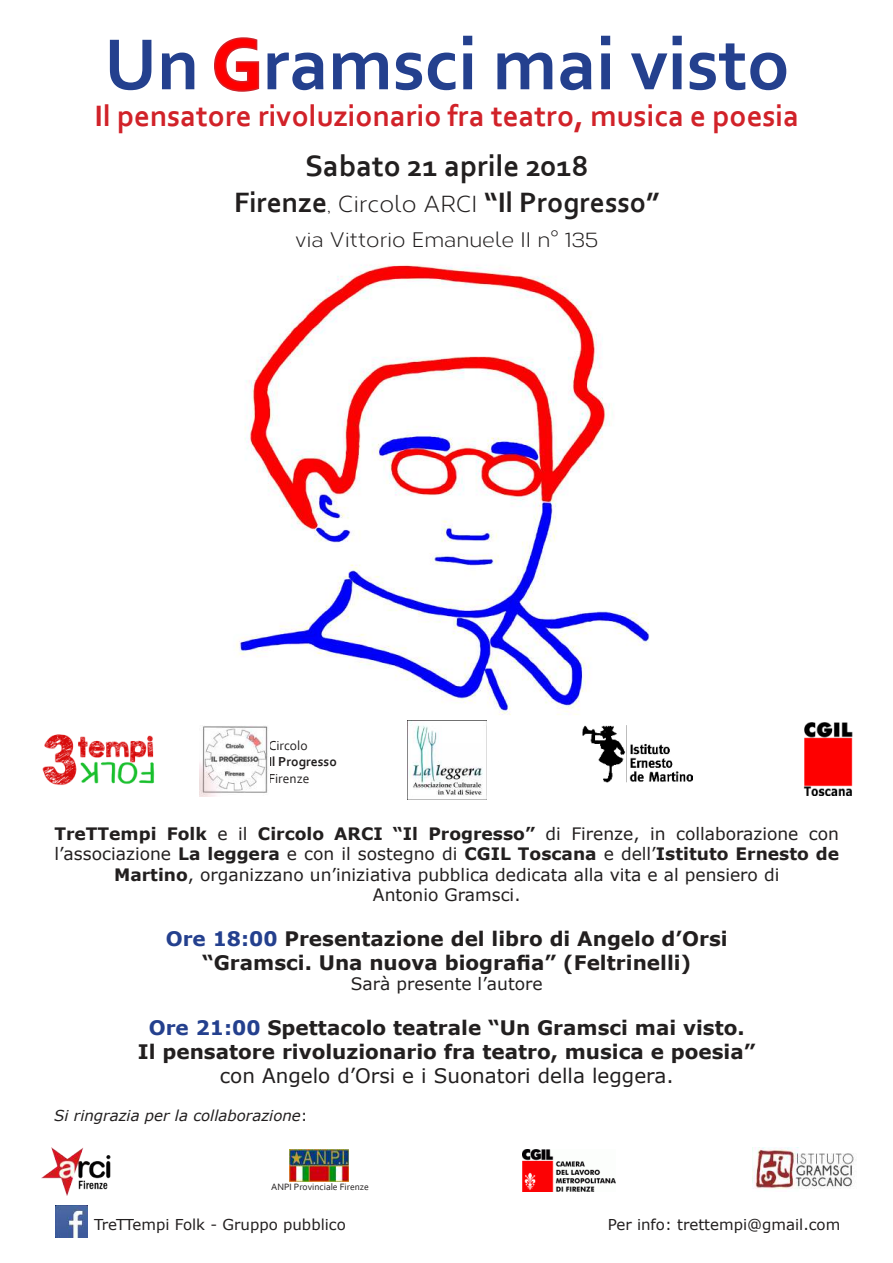
<style>
.page{position:relative;width:893px;height:1263px;background:#fff}
.page>*{position:absolute;margin:0;border:0;box-sizing:border-box;transform-origin:0 0}
.t1{font:700 75.75px "Corbel";color:#24408e}
.t2{font:700 30.9px/49.9px "Corbel";color:#d12229;text-align:center}
.t3{font:700 29.4px "Corbel";color:#221f1f}
.t4{font:21px "Corbert";color:#221f1f}
.t5{font:700 19.95px/24px "Verdana";color:#221f1f;text-align:center}
.t6{font:19.95px "Verdana";color:#221f1f}
.t7{font:17.1px/20.5px "Verdana";color:#221f1f;text-align:center}
.t8{font:15px "Verdana";color:#221f1f}
.t9{font:italic 15px "Verdana";color:#221f1f}
.t10{font:13.5px "Corbel";color:#221f1f}
.t11{font:700 13.5px "Corbel";color:#221f1f}
.t12{font:9.6px "Corbel";color:#221f1f}
.s1{color:#fe0000}
.s2{color:#221f1f}
.s3{font-size:30px;color:#221f1f}
.s4{font-family:"Corbert";font-weight:400;font-size:23.25px}
.s5{font-weight:700}
.s6{color:#24408e}
.s7{font-style:normal}
</style>
<div class="page">
<img style="left:202px;top:264px;width:448px;height:504px">
<img style="left:408px;top:720px;width:79px;height:79px">
<img style="left:522px;top:1150px;width:93px;height:42px">
<img style="left:42px;top:1147px;width:69px;height:49px">
<img style="left:752px;top:1148px;width:102px;height:42px">
<svg style="left:214px;top:37px;width:46px;height:55px"></svg>
<img style="left:55px;top:1205px;width:33px;height:32px">
<img style="left:803px;top:722px;width:50px;height:73px">
<img style="left:583px;top:723px;width:110px;height:60px">
<img style="left:199px;top:726px;width:71px;height:70px">
<img style="left:42px;top:734px;width:113px;height:52px">
<img style="left:289px;top:1150px;width:60px;height:31px">
<h1 class="t1" style="left:104px;top:35px;width:687px">Un <span class="s1">G</span>ramsci mai visto</h1>
<h2 class="t2" style="left:94px;top:94px;width:706px">Il pensatore rivoluzionario fra teatro, musica e poesia<br><span class="s2">Sabato 21 aprile 201</span><span class="s3">8</span></h2>
<h3 class="t3" style="left:234px;top:190px;width:427px">Firenze<span class="s4">, Circolo ARCI</span> “Il Progresso”</h3>
<p class="t4" style="left:296px;top:227px;width:304px">via Vittorio Emanuele II n° 135</p>
<p class="t10" style="left:268px;top:737px;width:41px">Circolo</p>
<p class="t11" style="left:268px;top:757px;width:70px">Il Progresso</p>
<p class="t10" style="left:268px;top:770px;width:43px">Firenze</p>
<p class="t7" style="left:54px;top:824px;width:786px"><span class="s5">TreTTempi Folk</span> e il <span class="s5">Circolo ARCI “Il Progresso”</span> di Firenze, in collaborazione con l’associazione <span class="s5">La leggera</span> e con il sostegno di <span class="s5">CGIL Toscana</span> e dell’<span class="s5">Istituto Ernesto de Martino</span>, organizzano un’iniziativa pubblica dedicata alla vita e al pensiero di<br>Antonio Gramsci.</p>
<p class="t5" style="left:166px;top:928px;width:564px"><span class="s6">Ore 18:00</span> Presentazione del libro di Angelo d’Orsi “Gramsci. Una nuova biografia” (Feltrinelli)</p>
<p class="t7" style="left:351px;top:975px;width:193px">Sarà presente l’autore</p>
<p class="t5" style="left:138px;top:1017px;width:619px"><span class="s6">Ore 21:00</span> Spettacolo teatrale “Un Gramsci mai visto.<br>Il pensatore rivoluzionario fra teatro, musica e poesia”</p>
<p class="t6" style="left:220px;top:1066px;width:455px">con Angelo d’Orsi e i Suonatori della leggera.</p>
<p class="t9" style="left:54px;top:1110px;width:255px">Si ringrazia per la collaborazione<span class="s7">:</span></p>
<p class="t12" style="left:271px;top:1181px;width:99px">ANPI Provinciale Firenze</p>
<p class="t8" style="left:94px;top:1217px;width:253px">TreTTempi Folk - Gruppo pubblico</p>
<p class="t8" style="left:608px;top:1217px;width:234px">Per info: trettempi@gmail.com</p>
</div>
